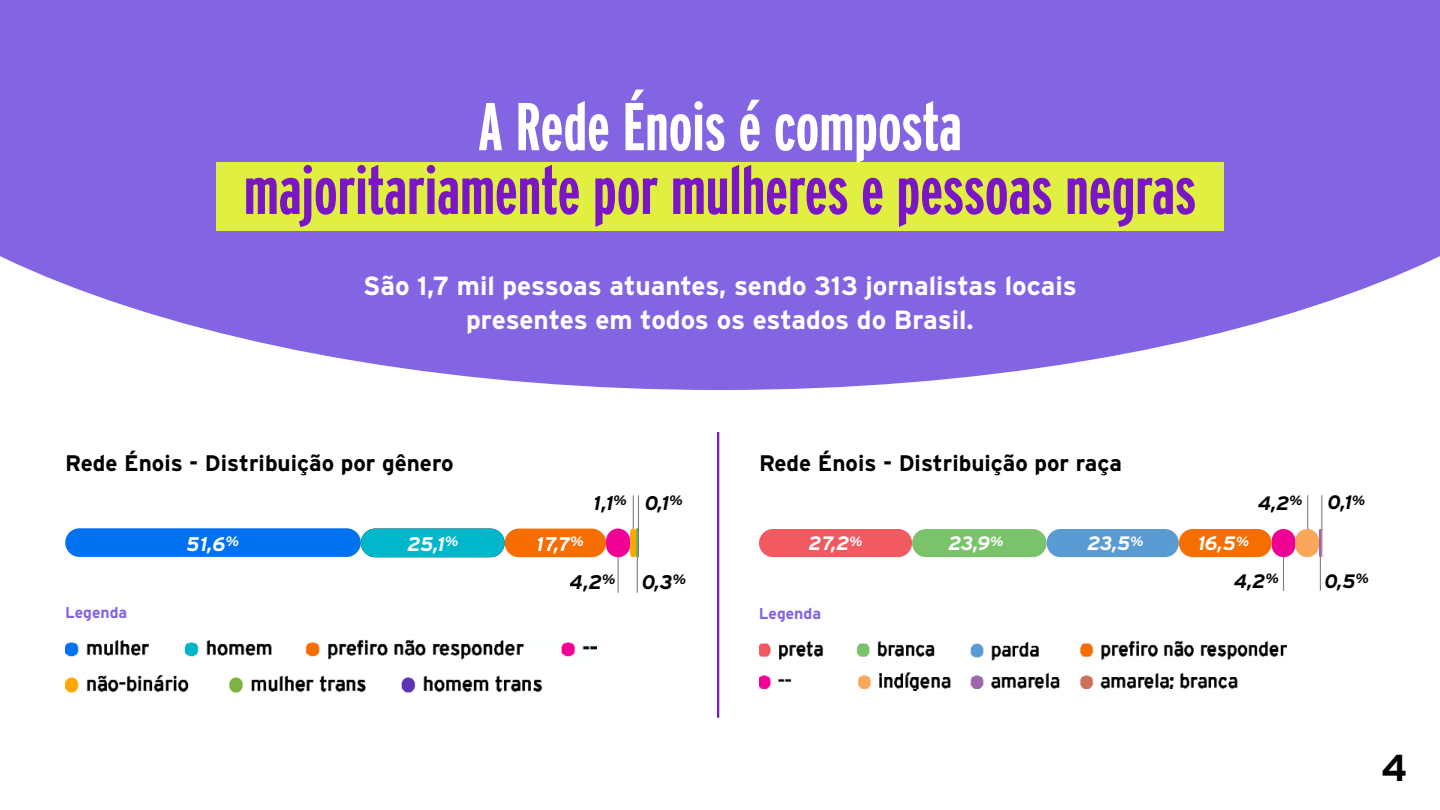
<style>
.page{position:relative;width:1440px;height:810px;background:#fff}
.page>*{position:absolute;margin:0;border:0;box-sizing:border-box;transform-origin:0 0}
.t1{font:700 67.5px "Interstate Compressed";color:#7a16c6}
.t2{font:700 67.5px "Interstate Compressed";color:#fff}
.t3{font:700 37.5px "Interstate";color:#000}
.t4{font:700 26.25px/33.8px "Interstate";color:#fff;text-align:center}
.t5{font:700 22.5px "Interstate";color:#000}
.t6{font:italic 700 19.8px/38.4px "Interstate";color:#fff}
.t7{font:italic 700 19.8px "Interstate";color:#000}
.t8{font:italic 700 19.42px/37.1px "Interstate";letter-spacing:-.02em;color:#fff}
.t9{font:italic 700 19.42px "Interstate";color:#000}
.t10{font:700 15.75px "Interstate";color:#8364e3}
.s1{color:#000}
</style>
<div class="page">
<svg style="left:0;top:0;width:1440px;height:390px;background:#9176e6"></svg>
<div style="left:216px;top:162px;width:1008px;height:69px;background:#e1ef40"></div>
<img style="left:759px;top:641px;width:528px;height:50px">
<img style="left:65px;top:639px;width:532px;height:54px">
<hr style="left:717px;top:432px;width:2px;height:286px;background:#7a17c7">
<div style="left:65px;top:528px;width:296px;height:29px;background:#0072f0;border-radius:14px"></div>
<div style="left:361px;top:529px;width:144px;height:28px;background:#00b6cb;border-radius:14px"></div>
<div style="left:505px;top:529px;width:101px;height:28px;background:#f66d00;border-radius:14px"></div>
<hr style="left:618px;top:554px;width:1px;height:39px;background:#808080">
<hr style="left:637px;top:554px;width:1px;height:39px;background:#808080">
<hr style="left:633px;top:495px;width:1px;height:36px;background:#808080">
<hr style="left:638px;top:495px;width:1px;height:36px;background:#808080">
<div style="left:606px;top:529px;width:24px;height:28px;background:#f10096;border-radius:12px"></div>
<div style="left:630px;top:529px;width:6px;height:28px;background:#ffa800;border-radius:3px"></div>
<div style="left:636px;top:528px;width:2px;height:30px;border:1px solid #7cb342"></div>
<svg style="left:638px;top:529px;width:1px;height:28px"></svg>
<hr style="left:1321px;top:495px;width:1px;height:36px;background:#808080">
<div style="left:759px;top:529px;width:153px;height:28px;background:#f15a60;border-radius:14px"></div>
<div style="left:912px;top:529px;width:135px;height:28px;background:#7ac36a;border-radius:14px"></div>
<div style="left:1047px;top:529px;width:132px;height:28px;background:#5a9bd4;border-radius:14px"></div>
<div style="left:1179px;top:529px;width:93px;height:28px;background:#f66d00;border-radius:14px"></div>
<hr style="left:1283px;top:553px;width:1px;height:38px;background:#808080">
<hr style="left:1307px;top:495px;width:1px;height:36px;background:#808080">
<hr style="left:1320px;top:553px;width:1px;height:38px;background:#808080">
<div style="left:1272px;top:529px;width:23px;height:28px;background:#f10096;border-radius:12px"></div>
<div style="left:1295px;top:529px;width:24px;height:28px;background:#faa75a;border-radius:12px"></div>
<hr style="left:1319px;top:529px;width:3px;height:28px;background:#9e67ab">
<svg style="left:1322px;top:529px;width:1px;height:28px"></svg>
<h1 class="t2" style="left:478px;top:89px;width:485px">A Rede Énois é composta</h1>
<h1 class="t1" style="left:244px;top:153px;width:954px">majoritariamente por mulheres e pessoas negras</h1>
<p class="t4" style="left:363px;top:269px;width:715px">São 1,7 mil pessoas atuantes, sendo 313 jornalistas locais presentes em todos os estados do Brasil.</p>
<p class="t5" style="left:65px;top:450px;width:390px">Rede Énois - Distribuição por gênero</p>
<p class="t7" style="left:594px;top:492px;width:34px">1,1<sup>%</sup></p>
<p class="t6" style="left:187px;top:525px;width:54px">51,6<sup>%</sup></p>
<p class="t6" style="left:407px;top:525px;width:53px">25,1<sup>%</sup></p>
<p class="t6" style="left:570px;top:525px;width:47px;text-indent:-33px">17,7<sup>%<br></sup><span class="s1">4,2</span><sup>%</sup></p>
<p class="t5" style="left:759px;top:450px;width:364px">Rede Énois - Distribuição por raça</p>
<p class="t7" style="left:644px;top:492px;width:40px">0,1<sup>%</sup></p>
<p class="t9" style="left:1328px;top:492px;width:39px">0,1<sup>%</sup></p>
<p class="t8" style="left:809px;top:525px;width:55px">27,2<sup>%</sup></p>
<p class="t8" style="left:948px;top:525px;width:57px">23,9<sup>%</sup></p>
<p class="t8" style="left:1087px;top:525px;width:58px">23,5<sup>%</sup></p>
<p class="t8" style="left:1234px;top:525px;width:46px;text-indent:-37px">16,5<sup>%<br></sup><span class="s1">4,2</span><sup>%</sup></p>
<p class="t9" style="left:1258px;top:492px;width:46px">4,2<sup>%</sup></p>
<p class="t9" style="left:1325px;top:570px;width:46px">0,5<sup>%</sup></p>
<p class="t7" style="left:642px;top:571px;width:46px">0,3<sup>%</sup></p>
<p class="t10" style="left:65px;top:603px;width:64px">Legenda</p>
<p class="t10" style="left:759px;top:605px;width:64px">Legenda</p>
<h2 class="t3" style="left:1381px;top:747px;width:28px">4</h2>
</div>
